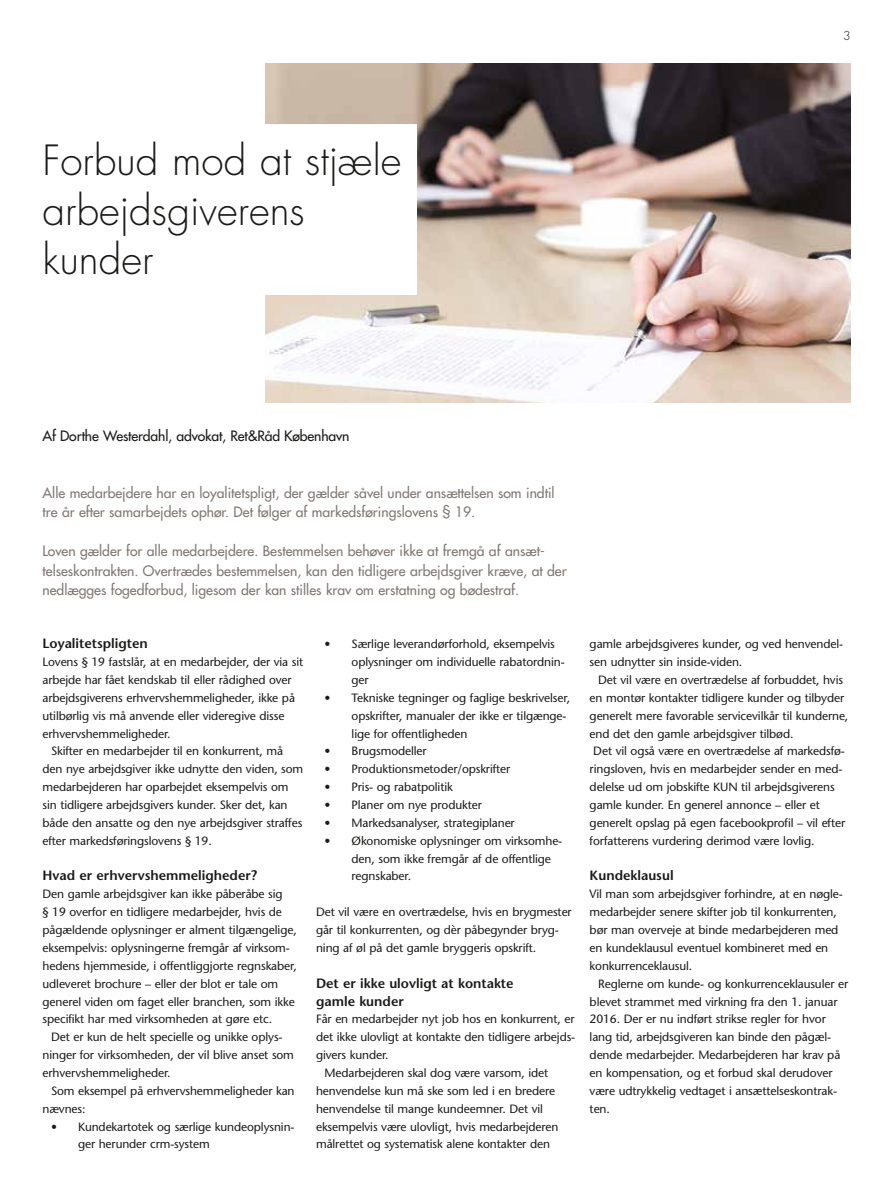
<style>
.page{position:relative;width:893px;height:1191px;background:#fff}
.page>*{position:absolute;margin:0;border:0;box-sizing:border-box;transform-origin:0 0}
.t1{font:300 40.5px/49.5px "Futura";color:#1a1a18}
.t2{font:13.95px/19.5px "Futura";color:#827874}
.t3{font:13.95px "Futura";letter-spacing:-.01em;color:#1a1a18}
.t4{font:600 13.5px/18px "Stone Sans";color:#1a1a18}
.t5{font:12px/17.9px "Stone Sans";letter-spacing:-.01em;color:#1a1a18}
.t6{font:300 12px "Futura";color:#1a1a18}
</style>
<div class="page">
<img style="left:265px;top:64px;width:585px;height:338px">
<div style="left:43px;top:124px;width:374px;height:171px;background:#fff"></div>
<h1 class="t1" style="left:43px;top:137px;width:360px">Forbud mod at stjæle arbejdsgiverens kunder</h1>
<p class="t6" style="left:843px;top:28px;width:9px">3</p>
<p class="t3" style="left:43px;top:427px;width:308px">Af Dorthe Westerdahl, advokat, Ret&amp;Råd København</p>
<p class="t2" style="left:43px;top:483px;width:514px">Alle medarbejdere har en loyalitetspligt, der gælder såvel under ansættelsen som indtil tre år efter samarbejdets ophør. Det følger af markedsføringslovens § 19.</p>
<p class="t2" style="left:43px;top:541px;width:526px">Loven gælder for alle medarbejdere. Bestemmelsen behøver ikke at fremgå af ansæt&shy;telseskontrakten. Overtrædes bestemmelsen, kan den tidligere arbejdsgiver kræve, at der nedlægges fogedforbud, ligesom der kan stilles krav om erstatning og bødestraf.</p>
<p class="t4" style="left:43px;top:634px;width:107px">Loyalitetspligten</p>
<p class="t5" style="left:43px;top:653px;width:262px">Lovens § 19 fastslår, at en medarbejder, der via sit</p>
<p class="t5" style="left:43px;top:671px;width:251px">arbejde har fået kendskab til eller rådighed over</p>
<p class="t5" style="left:43px;top:688px;width:254px">arbejdsgiverens erhvervshemmeligheder, ikke på</p>
<p class="t5" style="left:43px;top:706px;width:243px">utilbørlig vis må anvende eller videregive disse</p>
<p class="t5" style="left:43px;top:724px;width:130px">erhvervshemmeligheder.</p>
<p class="t5" style="left:51px;top:742px;width:233px">Skifter en medarbejder til en konkurrent, må</p>
<p class="t5" style="left:43px;top:760px;width:262px">den nye arbejdsgiver ikke udnytte den viden, som</p>
<p class="t5" style="left:43px;top:778px;width:248px">medarbejderen har oparbejdet eksempelvis om</p>
<p class="t5" style="left:43px;top:796px;width:247px">sin tidligere arbejdsgivers kunder. Sker det, kan</p>
<p class="t5" style="left:43px;top:813px;width:261px">både den ansatte og den nye arbejdsgiver straffes</p>
<p class="t5" style="left:43px;top:831px;width:171px">efter markedsføringslovens § 19.</p>
<p class="t4" style="left:43px;top:866px;width:216px">Hvad er erhvervshemmeligheder?</p>
<p class="t5" style="left:43px;top:885px;width:256px">Den gamle arbejdsgiver kan ikke påberåbe sig<br>§ 19 overfor en tidligere medarbejder, hvis de pågældende oplysninger er alment tilgængelige, eksempelvis: oplysningerne fremgår af virksom&shy;hedens hjemmeside, i offentliggjorte regnskaber, udleveret brochure – eller der blot er tale om generel viden om faget eller branchen, som ikke specifikt har med virksomheden at gøre etc.</p>
<p class="t5" style="left:43px;top:1028px;width:253px;text-indent:9px">Det er kun de helt specielle og unikke oplys&shy;ninger for virksomheden, der vil blive anset som erhvervshemmeligheder.</p>
<p class="t5" style="left:43px;top:1081px;width:254px;text-indent:9px">Som eksempel på erhvervshemmeligheder kan nævnes:</p>
<p class="t5" style="left:78px;top:1117px;width:218px;text-indent:-27px">• Kundekartotek og særlige kundeoplysnin&shy;ger herunder crm-system</p>
<p class="t5" style="left:352px;top:635px;width:215px;text-indent:-27px">• Særlige leverandørforhold, eksempelvis oplysninger om individuelle rabatordnin&shy;ger</p>
<p class="t5" style="left:352px;top:688px;width:220px;text-indent:-27px">• Tekniske tegninger og faglige beskrivelser, opskrifter, manualer der ikke er tilgænge&shy;lige for offentligheden</p>
<p class="t5" style="left:325px;top:742px;width:104px">• Brugsmodeller</p>
<p class="t5" style="left:325px;top:760px;width:187px">• Produktionsmetoder/opskrifter</p>
<p class="t5" style="left:325px;top:778px;width:130px">• Pris- og rabatpolitik</p>
<p class="t5" style="left:325px;top:796px;width:159px">• Planer om nye produkter</p>
<p class="t5" style="left:325px;top:813px;width:192px">• Markedsanalyser, strategiplaner</p>
<p class="t5" style="left:352px;top:831px;width:212px;text-indent:-27px">• Økonomiske oplysninger om virksomhe&shy;den, som ikke fremgår af de offentlige regnskaber.</p>
<p class="t5" style="left:316px;top:903px;width:257px">Det vil være en overtrædelse, hvis en brygmester går til konkurrenten, og dèr påbegynder bryg&shy;ning af øl på det gamle bryggeris opskrift.</p>
<p class="t4" style="left:316px;top:974px;width:199px">Det er ikke ulovligt at kontakte gamle kunder</p>
<p class="t5" style="left:316px;top:1010px;width:260px">Får en medarbejder nyt job hos en konkurrent, er</p>
<p class="t5" style="left:316px;top:1028px;width:261px">det ikke ulovligt at kontakte den tidligere arbejds-</p>
<p class="t5" style="left:316px;top:1046px;width:74px">givers kunder.</p>
<p class="t5" style="left:325px;top:1064px;width:225px">Medarbejderen skal dog være varsom, idet</p>
<p class="t5" style="left:316px;top:1081px;width:241px">henvendelse kun må ske som led i en bredere</p>
<p class="t5" style="left:316px;top:1099px;width:229px">henvendelse til mange kundeemner. Det vil</p>
<p class="t5" style="left:316px;top:1117px;width:244px">eksempelvis være ulovligt, hvis medarbejderen</p>
<p class="t5" style="left:316px;top:1135px;width:235px">målrettet og systematisk alene kontakter den</p>
<p class="t5" style="left:590px;top:635px;width:255px">gamle arbejdsgiveres kunder, og ved henvendel&shy;sen udnytter sin inside-viden.</p>
<p class="t5" style="left:598px;top:671px;width:246px">Det vil være en overtrædelse af forbuddet, hvis</p>
<p class="t5" style="left:590px;top:688px;width:256px">en montør kontakter tidligere kunder og tilbyder</p>
<p class="t5" style="left:590px;top:706px;width:260px">generelt mere favorable servicevilkår til kunderne,</p>
<p class="t5" style="left:590px;top:724px;width:205px">end det den gamle arbejdsgiver tilbød.</p>
<p class="t5" style="left:593px;top:742px;width:253px">Det vil også være en overtrædelse af markedsfø-</p>
<p class="t5" style="left:590px;top:760px;width:254px">ringsloven, hvis en medarbejder sender en med-</p>
<p class="t5" style="left:590px;top:778px;width:247px">delelse ud om jobskifte KUN til arbejdsgiverens</p>
<p class="t5" style="left:590px;top:796px;width:232px">gamle kunder. En generel annonce – eller et</p>
<p class="t5" style="left:590px;top:813px;width:257px">generelt opslag på egen facebookprofil – vil efter</p>
<p class="t5" style="left:590px;top:831px;width:226px">forfatterens vurdering derimod være lovlig.</p>
<p class="t4" style="left:590px;top:866px;width:86px">Kundeklausul</p>
<p class="t5" style="left:590px;top:885px;width:255px">Vil man som arbejdsgiver forhindre, at en nøgle&shy;medarbejder senere skifter job til konkurrenten, bør man overveje at binde medarbejderen med en kundeklausul eventuel kombineret med en konkurrenceklausul.</p>
<p class="t5" style="left:590px;top:974px;width:260px;text-indent:9px">Reglerne om kunde- og konkurrenceklausuler er blevet strammet med virkning fra den 1. januar 2016. Der er nu indført strikse regler for hvor lang tid, arbejdsgiveren kan binde den pågæl&shy;dende medarbejder. Medarbejderen har krav på en kompensation, og et forbud skal derudover være udtrykkelig vedtaget i ansættelseskontrak&shy;ten.</p>
</div>
